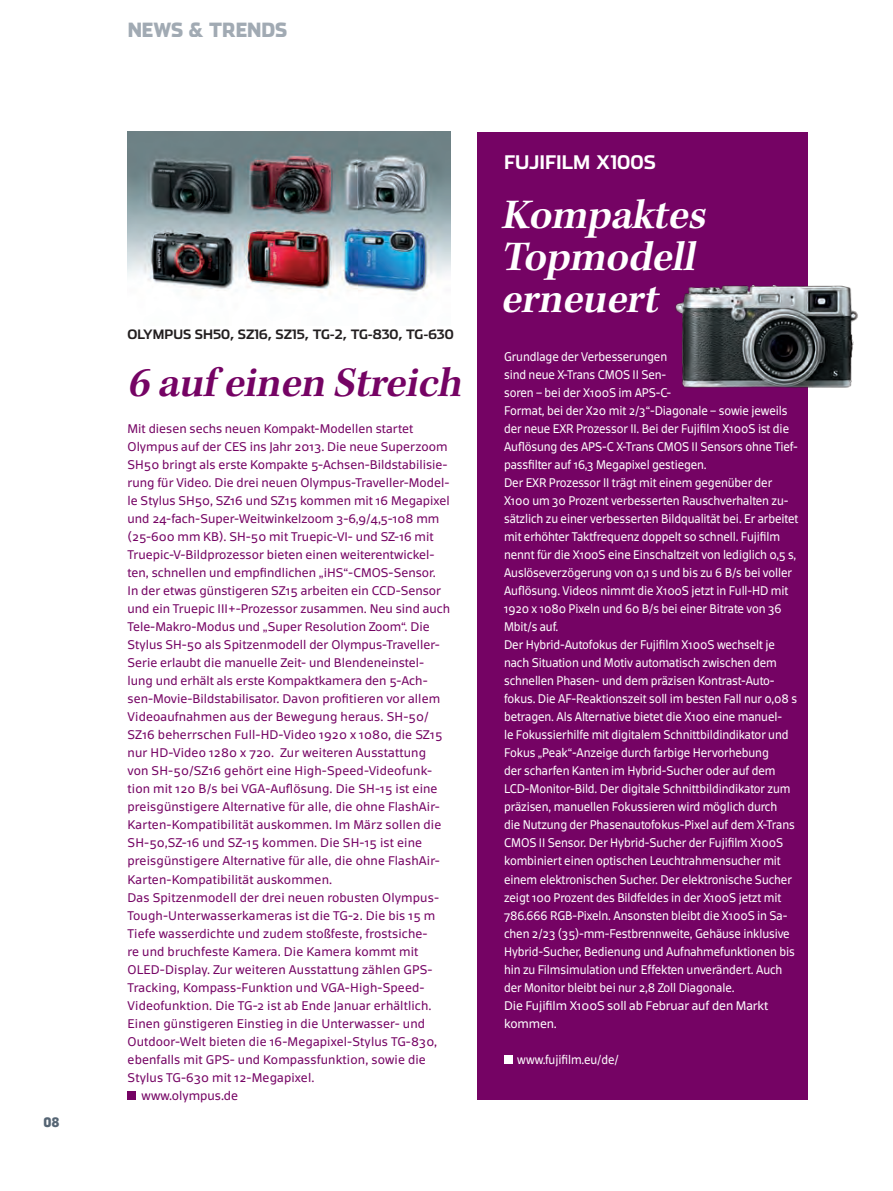
<style>
.page{position:relative;width:893px;height:1191px;background:#fff}
.page>*{position:absolute;margin:0;border:0;box-sizing:border-box;transform-origin:0 0}
.Headline{font:italic 600 43.2px/42px "Kepler Std";color:#fff}
.Headline-2{font:italic 600 43.2px "Kepler Std";color:#750364}
.t1{font:900 19.5px "Stainless";letter-spacing:-.005em;color:#717f8d;scale:.95 1}
.Headline-3{font:700 18.75px "Stainless";color:#fff;scale:1.04 1}
.Page{font:800 13.5px "Memphis LT Std";color:#566574;scale:.9 1}
.Headline-4{font:700 12.9px "Stainless";color:#231f20}
.Copy_text{font:12px/18px "Scuba OT";letter-spacing:.01em;color:#750364}
.Copy_text-2{font:12px/18px "Scuba OT";letter-spacing:-.01em;color:#fff;scale:.95 1}
.Copy_text-3{font:12px/18px "Scuba OT";letter-spacing:-.01em;color:#fff}
</style>
<div class="page">
<img style="left:128px;top:132px;width:322px;height:163px">
<div style="left:477px;top:132px;width:331px;height:967px;background:#750364"></div>
<div style="left:504px;top:1055px;width:8px;height:8px;background:#fff"></div>
<div style="left:128px;top:1091px;width:8px;height:8px;background:#750364"></div>
<img style="left:675px;top:284px;width:183px;height:104px">
<p class="Page" style="left:43px;top:1113px;width:19px">08</p>
<h2 class="t1" style="left:128px;top:17px;width:170px">NEWS &amp; TRENDS</h2>
<p class="Headline-4" style="left:128px;top:326px;width:328px">OLYMPUS SH50, SZ16, SZ15, TG-2, TG-830, TG-630</p>
<p class="Headline-2" style="left:128px;top:358px;width:344px">6 auf einen Streich</p>
<p class="Copy_text" style="left:128px;top:420px;width:324px">Mit diesen sechs neuen Kompakt-Modellen startet Olympus auf der CES ins Jahr 2013. Die neue Superzoom SH50 bringt als erste Kompakte 5-Achsen-Bildstabilisie&shy;rung für Video. Die drei neuen Olympus-Traveller-Model&shy;le Stylus SH50, SZ16 und SZ15 kommen mit 16 Megapixel und 24-fach-Super-Weitwinkelzoom 3-6,9/4,5-108 mm (25-600 mm KB). SH-50 mit Truepic-VI- und SZ-16 mit Truepic-V-Bildprozessor bieten einen weiterentwickel&shy;ten, schnellen und empfindlichen „iHS“-CMOS-Sensor.<br>In der etwas günstigeren SZ15 arbeiten ein CCD-Sensor und ein Truepic III+-Prozessor zusammen. Neu sind auch Tele-Makro-Modus und „Super Resolution Zoom“. Die Stylus SH-50 als Spitzenmodell der Olympus-Traveller-Serie erlaubt die manuelle Zeit- und Blendeneinstel&shy;lung und erhält als erste Kompaktkamera den 5-Ach&shy;sen-Movie-Bildstabilisator. Davon profitieren vor allem Videoaufnahmen aus der Bewegung heraus. SH-50/ SZ16 beherrschen Full-HD-Video 1920 x 1080, die SZ15 nur HD-Video 1280 x 720. Zur weiteren Ausstattung<br>von SH-50/SZ16 gehört eine High-Speed-Videofunk&shy;tion mit 120 B/s bei VGA-Auflösung. Die SH-15 ist eine preisgünstigere Alternative für alle, die ohne FlashAir-Karten-Kompatibilität auskommen. Im März sollen die SH-50,SZ-16 und SZ-15 kommen. Die SH-15 ist eine preisgünstigere Alternative für alle, die ohne FlashAir-Karten-Kompatibilität auskommen.</p>
<p class="Copy_text" style="left:128px;top:888px;width:313px">Das Spitzenmodell der drei neuen robusten Olympus-Tough-Unterwasserkameras ist die TG-2. Die bis 15 m Tiefe wasserdichte und zudem stoßfeste, frostsiche&shy;re und bruchfeste Kamera. Die Kamera kommt mit OLED-Display. Zur weiteren Ausstattung zählen GPS-Tracking, Kompass-Funktion und VGA-High-Speed-Videofunktion. Die TG-2 ist ab Ende Januar erhältlich.<br>Einen günstigeren Einstieg in die Unterwasser- und Outdoor-Welt bieten die 16-Megapixel-Stylus TG-830, ebenfalls mit GPS- und Kompassfunktion, sowie die Stylus TG-630 mit 12-Megapixel.</p>
<p class="Copy_text" style="left:142px;top:1086px;width:98px">www.olympus.de</p>
<p class="Headline-3" style="left:504px;top:151px;width:147px">FUJIFILM X100S</p>
<p class="Headline" style="left:501px;top:195px;width:215px">Kompaktes<br>Topmodell erneuert</p>
<p class="Copy_text-2" style="left:504px;top:348px;width:311px">Grundlage der Verbesserungen<br>sind neue X-Trans CMOS II Sen-<br>soren – bei der X100S im APS-C-<br>Format, bei der X20 mit 2/3“-Diagonale – sowie jeweils der neue EXR Prozessor II. Bei der Fujifilm X100S ist die Auflösung des APS-C X-Trans CMOS II Sensors ohne Tief&shy;passfilter auf 16,3 Megapixel gestiegen.</p>
<p class="Copy_text-2" style="left:504px;top:474px;width:311px">Der EXR Prozessor II trägt mit einem gegenüber der X100 um 30 Prozent verbesserten Rauschverhalten zu&shy;sätzlich zu einer verbesserten Bildqualität bei. Er arbeitet mit erhöhter Taktfrequenz doppelt so schnell. Fujifilm nennt für die X100S eine Einschaltzeit von lediglich 0,5 s, Auslöseverzögerung von 0,1 s und bis zu 6 B/s bei voller Auflösung. Videos nimmt die X100S jetzt in Full-HD mit 1920 x 1080 Pixeln und 60 B/s bei einer Bitrate von 36<br>Mbit/s auf.</p>
<p class="Copy_text-2" style="left:504px;top:636px;width:310px">Der Hybrid-Autofokus der Fujifilm X100S wechselt je nach Situation und Motiv automatisch zwischen dem schnellen Phasen- und dem präzisen Kontrast-Auto&shy;fokus. Die AF-Reaktionszeit soll im besten Fall nur 0,08 s betragen. Als Alternative bietet die X100 eine manuel-<br>le Fokussierhilfe mit digitalem Schnittbildindikator und Fokus „Peak“-Anzeige durch farbige Hervorhebung<br>der scharfen Kanten im Hybrid-Sucher oder auf dem LCD-Monitor-Bild. Der digitale Schnittbildindikator zum präzisen, manuellen Fokussieren wird möglich durch<br>die Nutzung der Phasenautofokus-Pixel auf dem X-Trans CMOS II Sensor. Der Hybrid-Sucher der Fujifilm X100S kombiniert einen optischen Leuchtrahmensucher mit einem elektronischen Sucher. Der elektronische Sucher zeigt 100 Prozent des Bildfeldes in der X100S jetzt mit 786.666 RGB-Pixeln. Ansonsten bleibt die X100S in Sa&shy;chen 2/23 (35)-mm-Festbrennweite, Gehäuse inklusive Hybrid-Sucher, Bedienung und Aufnahmefunktionen bis hin zu Filmsimulation und Effekten unverändert. Auch der Monitor bleibt bei nur 2,8 Zoll Diagonale.</p>
<p class="Copy_text-3" style="left:504px;top:996px;width:266px">Die Fujifilm X100S soll ab Februar auf den Markt kommen.</p>
<p class="Copy_text-2" style="left:517px;top:1050px;width:108px">www.fujifilm.eu/de/</p>
</div>
